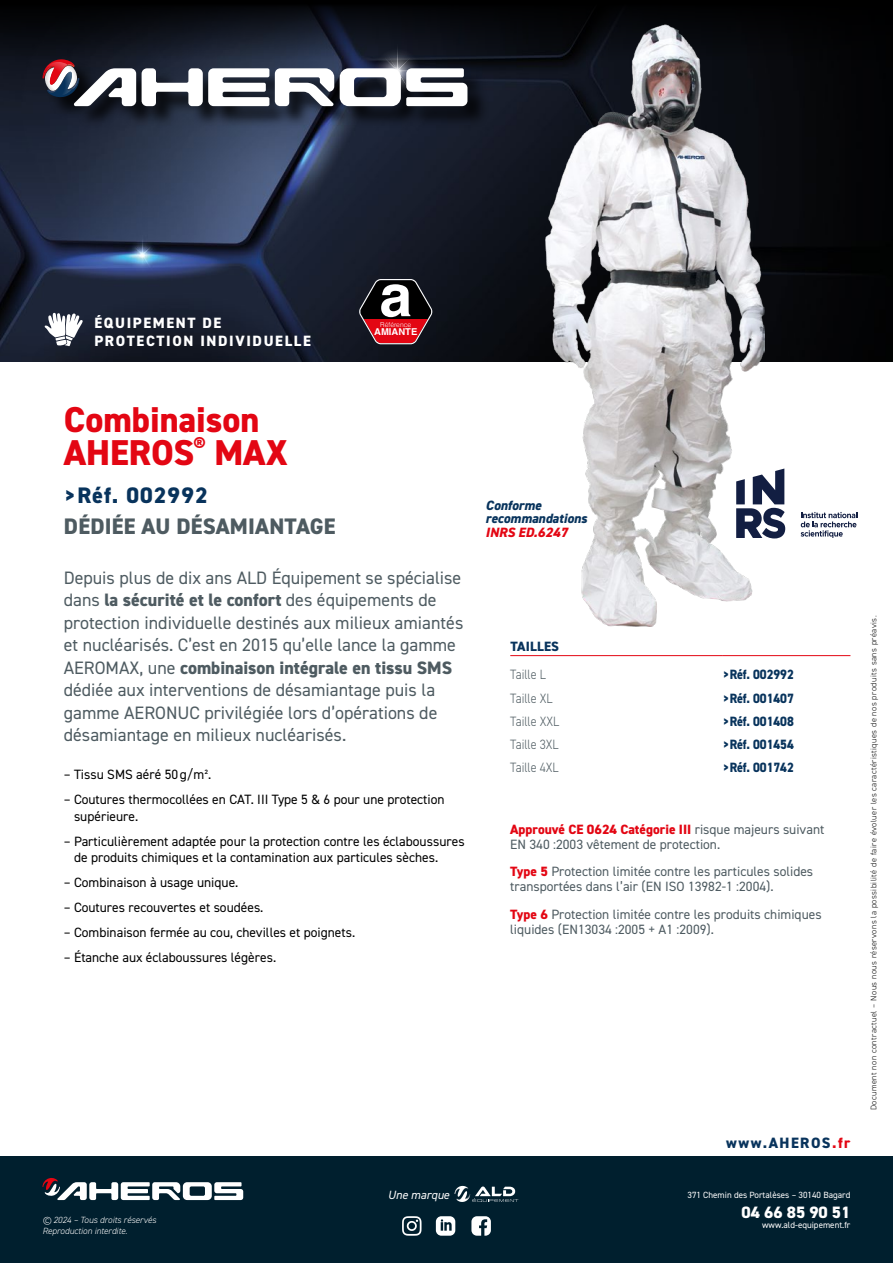
<style>
.page{position:relative;width:893px;height:1263px;background:#fff}
.page>*{position:absolute;margin:0;border:0;box-sizing:border-box;transform-origin:0 0}
.t1{font:700 58.5px "Helvetica";color:#fff}
.t2{font:800 36px/33px "DIN2014";color:#e30613}
.t3{font:800 22.5px "DIN2014";letter-spacing:.01em;color:#4e5b61}
.t4{font:800 22.5px "DIN2014";letter-spacing:.05em;color:#08335c}
.t5{font:18px/22.5px "DIN2014";color:#4e5b61}
.t6{font:800 16.5px "DIN2014";color:#fff}
.t7{font:800 15px/18px "DIN2014";letter-spacing:.11em;color:#fff}
.t8{font:800 15px "DIN2014";letter-spacing:.1em;color:#08335c}
.t9{font:13.5px/16.5px "DIN2014";color:#000}
.t10{font:13.5px/15px "DIN2014";color:#4e5b61}
.t11{font:800 13.5px "DIN2014";color:#08335c;scale:.9 1}
.t12{font:300 13.5px "DIN2014";color:#4e5b61;scale:.9 1}
.t13{font:italic 800 13.5px/13.5px "DIN2014";color:#08335c}
.t14{font:italic 800 13.5px "DIN2014";color:#e30613}
.t15{font:800 13.5px "DIN2014";color:#08335c}
.t16{font:italic 12px "DIN2014";color:#fff}
.t17{font:700 9.45px "Helvetica";color:#fff}
.t18{font:9px "DIN2014";color:#fff}
.t19{font:italic 300 9px/10.8px "DIN2014";color:#fff}
.t20{font:300 8.25px "DIN2014";letter-spacing:.05em;color:#000}
.t21{font:300 6.75px "Helvetica";color:#fff}
.s1{font-weight:800}
.s2{font-weight:800;color:#e30613}
.s3{color:#e30613}
</style>
<div class="page">
<div style="left:0;top:1157px;width:893px;height:106px;background:#001f2e"></div>
<svg style="left:43px;top:1178px;width:200px;height:22px"></svg>
<svg style="left:455px;top:1186px;width:63px;height:16px"></svg>
<svg style="left:402px;top:1216px;width:19px;height:20px"></svg>
<svg style="left:436px;top:1216px;width:19px;height:20px"></svg>
<svg style="left:471px;top:1216px;width:20px;height:20px"></svg>
<img style="left:0;top:64px;width:893px;height:297px">
<svg style="left:0;top:0;width:893px;height:64px;background:#090b11"></svg>
<img style="left:546px;top:25px;width:219px;height:601px">
<svg style="left:45px;top:313px;width:38px;height:33px"></svg>
<svg style="left:801px;top:512px;width:56px;height:26px"></svg>
<svg style="left:736px;top:468px;width:49px;height:70px"></svg>
<svg style="left:359px;top:279px;width:74px;height:65px;background:#491319"></svg>
<hr style="left:510px;top:655px;width:213px;height:1px;background:#e30613">
<hr style="left:723px;top:655px;width:127px;height:1px;background:#e30613">
<div style="left:45px;top:62px;width:444px;height:66px;background:#000;opacity:.75"></div>
<svg style="left:142px;top:68px;width:127px;height:38px"></svg>
<svg style="left:275px;top:68px;width:59px;height:38px"></svg>
<svg style="left:43px;top:59px;width:93px;height:47px"></svg>
<svg style="left:340px;top:43px;width:127px;height:63px"></svg>
<svg style="left:389px;top:63px;width:15px;height:15px"></svg>
<p class="t7" style="left:94px;top:314px;width:218px">ÉQUIPEMENT DE<br>PROTECTION INDIVIDUELLE</p>
<h1 class="t1" style="left:379px;top:260px;width:34px">a</h1>
<p class="t21" style="left:380px;top:319px;width:32px">Référence</p>
<p class="t17" style="left:374px;top:326px;width:45px">AMIANTE</p>
<h2 class="t2" style="left:64px;top:403px;width:226px">Combinaison<br>AHEROS<sup>®</sup> MAX</h2>
<h3 class="t4" style="left:64px;top:480px;width:145px">&gt;Réf. 002992</h3>
<h3 class="t3" style="left:64px;top:511px;width:273px">DÉDIÉE AU DÉSAMIANTAGE</h3>
<p class="t5" style="left:64px;top:566px;width:401px">Depuis plus de dix ans ALD Équipement se spécialise dans <span class="s1">la sécurité et le confort</span> des équipements de protection individuelle destinés aux milieux amiantés et nucléarisés. C’est en 2015 qu’elle lance la gamme AEROMAX, une <span class="s1">combinaison intégrale en tissu SMS </span>dédiée aux interventions de désamiantage puis la gamme AERONUC privilégiée lors d’opérations de désamiantage en milieux nucléarisés.</p>
<p class="t9" style="left:64px;top:766px;width:149px">– Tissu SMS aéré 50g/m².</p>
<p class="t9" style="left:74px;top:791px;width:372px;text-indent:-10px">– Coutures thermocollées en CAT. III Type 5 &amp; 6 pour une protection supérieure.</p>
<p class="t9" style="left:74px;top:832px;width:392px;text-indent:-10px">– Particulièrement adaptée pour la protection contre les éclaboussures de produits chimiques et la contamination aux particules sèches.</p>
<p class="t9" style="left:64px;top:874px;width:176px">– Combinaison à usage unique.</p>
<p class="t9" style="left:64px;top:899px;width:201px">– Coutures recouvertes et soudées.</p>
<p class="t9" style="left:64px;top:924px;width:293px">– Combinaison fermée au cou, chevilles et poignets.</p>
<p class="t9" style="left:64px;top:949px;width:214px">– Étanche aux éclaboussures légères.</p>
<p class="t19" style="left:43px;top:1215px;width:115px">© 2024 – Tous droits réservés<br>Reproduction interdite.</p>
<p class="t16" style="left:388px;top:1187px;width:63px">Une marque</p>
<p class="t13" style="left:486px;top:498px;width:103px">Conforme recommandations</p>
<p class="t14" style="left:486px;top:523px;width:84px">INRS ED.6247</p>
<p class="t15" style="left:510px;top:638px;width:50px">TAILLES</p>
<p class="t12" style="left:510px;top:666px;width:41px">Taille L</p>
<p class="t11" style="left:723px;top:666px;width:80px">&gt;Réf. 002992</p>
<p class="t12" style="left:510px;top:690px;width:49px">Taille XL</p>
<p class="t11" style="left:723px;top:689px;width:80px">&gt;Réf. 001407</p>
<p class="t12" style="left:510px;top:713px;width:56px">Taille XXL</p>
<p class="t11" style="left:723px;top:712px;width:80px">&gt;Réf. 001408</p>
<p class="t12" style="left:510px;top:736px;width:55px">Taille 3XL</p>
<p class="t11" style="left:723px;top:735px;width:80px">&gt;Réf. 001454</p>
<p class="t12" style="left:510px;top:759px;width:55px">Taille 4XL</p>
<p class="t11" style="left:723px;top:759px;width:80px">&gt;Réf. 001742</p>
<p class="t10" style="left:510px;top:821px;width:316px"><span class="s2">Approuvé CE 0624 Catégorie III</span> risque majeurs suivant<br>EN 340 :2003 vêtement de protection.</p>
<p class="t10" style="left:510px;top:864px;width:304px"><span class="s2">Type 5</span> Protection limitée contre les particules solides transportées dans l’air (EN ISO 13982-1 :2004).</p>
<p class="t10" style="left:510px;top:907px;width:313px"><span class="s2">Type 6</span> Protection limitée contre les produits chimiques liquides (EN13034 :2005 + A1 :2009).</p>
<p class="t8" style="left:726px;top:1132px;width:126px">www.AHEROS<span class="s3">.fr</span></p>
<p class="t18" style="left:687px;top:1189px;width:164px">371 Chemin des Portalèses – 30140 Bagard</p>
<p class="t6" style="left:741px;top:1201px;width:110px">04 66 85 90 51</p>
<p class="t18" style="left:762px;top:1219px;width:90px">www.ald-equipement.fr</p>
<p class="t20" style="left:869px;top:1110px;width:496px;rotate:-90deg">Document non contractuel – Nous nous réservons la possibilité de faire évoluer les caractéristiques de nos produits sans préavis.</p>
</div>
